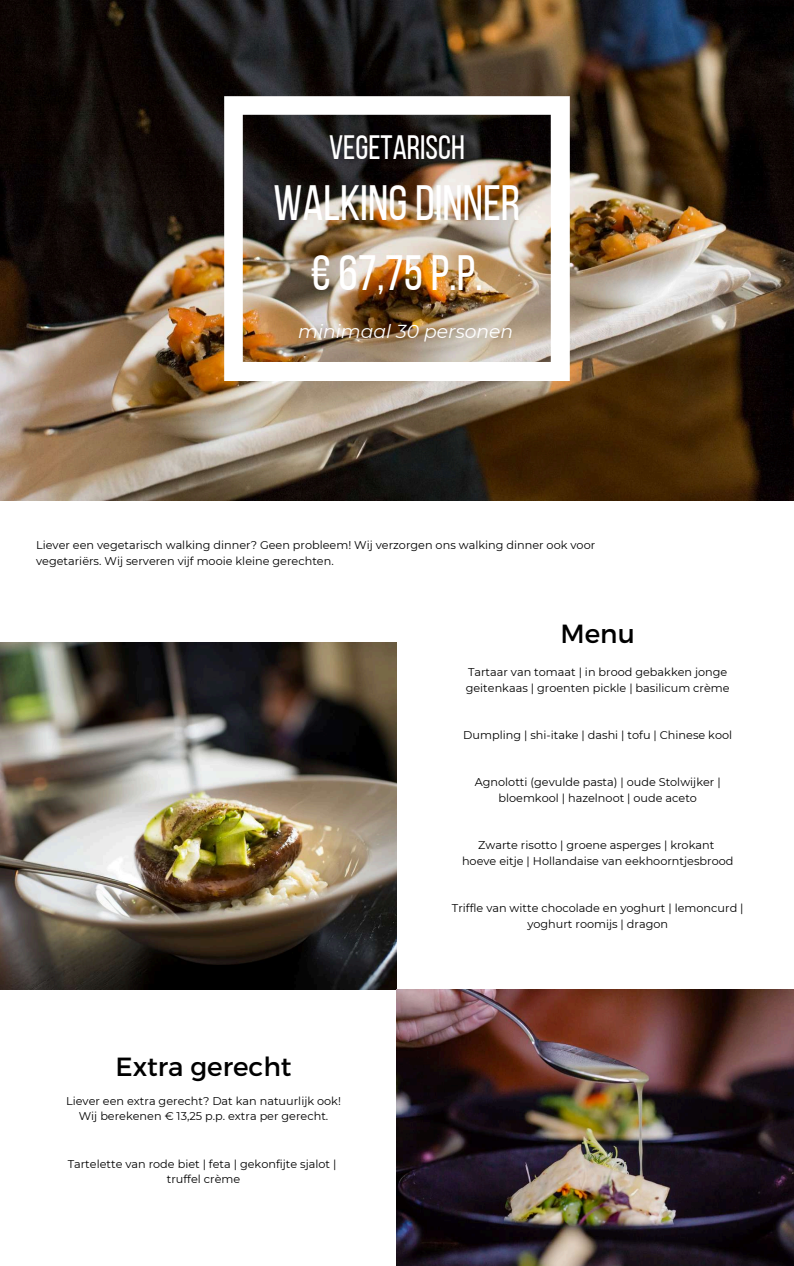
<style>
.page{position:relative;width:794px;height:1266px;background:#fff}
.page>*{position:absolute;margin:0;border:0;box-sizing:border-box;transform-origin:0 0}
.t1{font:49.5px/69.2px "Bebas Neue";color:#fff;text-align:center}
.t2{font:33.75px "Bebas Neue";color:#fff}
.t3{font:26.25px "Montserrat";color:#000}
.t4{font:italic 18.75px "Montserrat";color:#fff}
.t5{font:11.25px/15.8px "Montserrat";color:#000;text-align:center}
</style>
<div class="page">
<img style="left:0;top:642px;width:396px;height:347px">
<img style="left:0;top:0;width:793px;height:500px">
<img style="left:224px;top:96px;width:345px;height:285px">
<img style="left:397px;top:990px;width:396px;height:276px">
<h2 class="t2" style="left:329px;top:133px;width:137px">VEGETARISCH</h2>
<h1 class="t1" style="left:273px;top:173px;width:248px">WALKINGDINNER € 67,75 P.P.</h1>
<h3 class="t4" style="left:298px;top:320px;width:217px">minimaal 30 personen</h3>
<p class="t5" style="left:36px;top:537px;width:560px;text-align:left">Liever een vegetarisch walking dinner? Geen probleem! Wij verzorgen ons walking dinner ook voor vegetariërs. Wij serveren vijf mooie kleine gerechten.</p>
<h3 class="t3" style="left:560px;top:616px;width:76px">Menu</h3>
<h3 class="t3" style="left:115px;top:1050px;width:177px">Extra gerecht</h3>
<p class="t5" style="left:66px;top:1092px;width:276px">Liever een extra gerecht? Dat kan natuurlijk ook!<br>Wij berekenen € 13,25 p.p. extra per gerecht.</p>
<p class="t5" style="left:68px;top:1155px;width:270px">Tartelette van rode biet | feta | gekonfijte sjalot | truffel crème</p>
<p class="t5" style="left:465px;top:664px;width:265px;text-align:left">Tartaar van tomaat | in brood gebakken jonge geitenkaas | groenten pickle | basilicum crème</p>
<p class="t5" style="left:463px;top:727px;width:270px">Dumpling | shi-itake | dashi | tofu | Chinese kool</p>
<p class="t5" style="left:474px;top:774px;width:247px">Agnolotti (gevulde pasta) | oude Stolwijker | bloemkool | hazelnoot | oude aceto</p>
<p class="t5" style="left:462px;top:837px;width:273px">Zwarte risotto | groene asperges | krokant hoeve eitje | Hollandaise van eekhoorntjesbrood</p>
<p class="t5" style="left:451px;top:900px;width:293px">Triffle van witte chocolade en yoghurt | lemoncurd | yoghurt roomijs | dragon</p>
</div>
